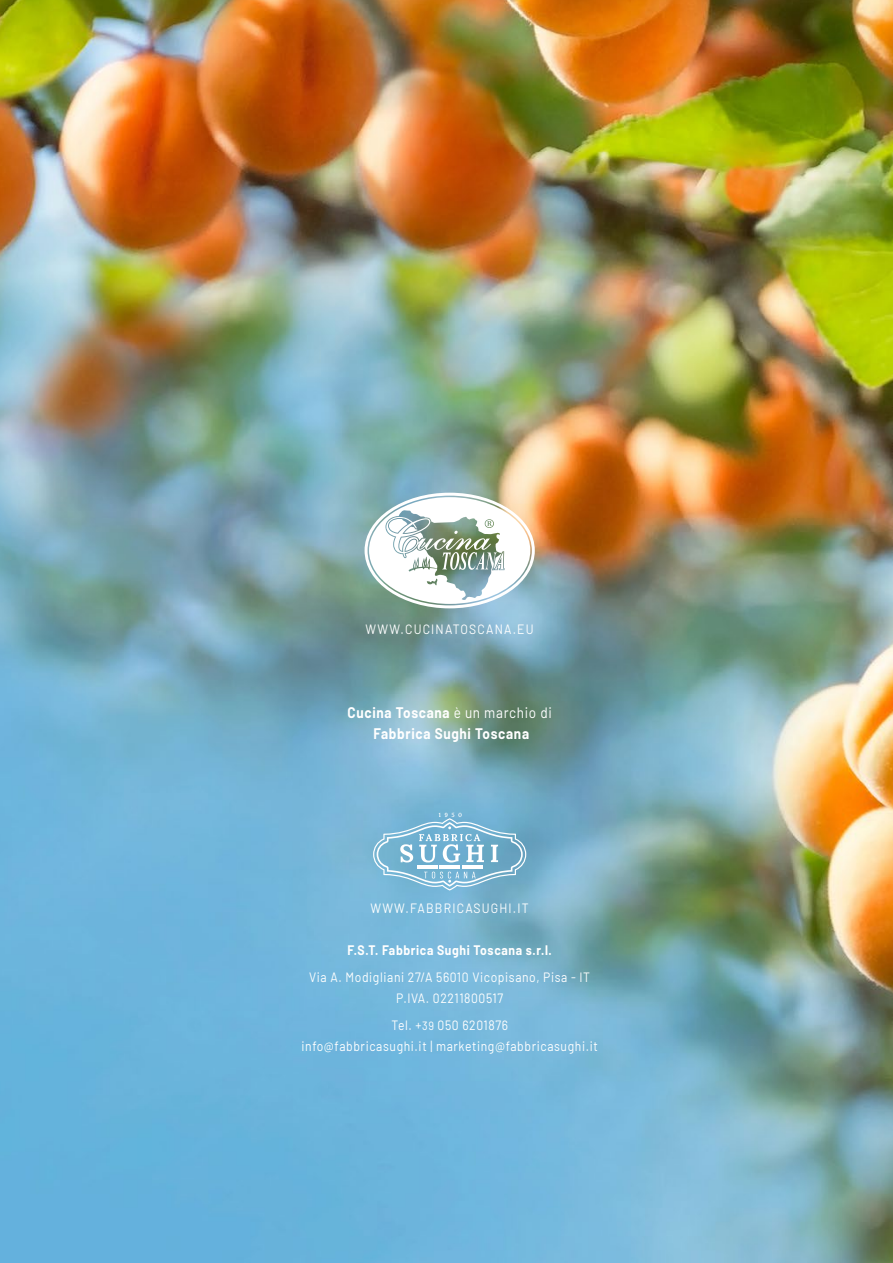
<style>
.page{position:relative;width:893px;height:1263px;background:#fff}
.page>*{position:absolute;margin:0;border:0;box-sizing:border-box;transform-origin:0 0}
.t1{font:700 15px/21px "Barlow";letter-spacing:.05em;color:#fff;text-align:center;scale:.9 1}
.t2{font:13.5px/21px "Barlow";letter-spacing:.05em;color:#fff;text-align:center;scale:.9 1}
.t3{font:13.5px "Barlow";letter-spacing:.1em;color:#fff;scale:.9 1}
.t4{font:700 13.5px "Barlow";letter-spacing:.05em;color:#fff;scale:.9 1}
.s1{font-weight:400}
.s2{font-size:12px}
</style>
<div class="page">
<img style="left:0;top:0;width:893px;height:1263px">
<div style="left:421px;top:1184px;width:51px;height:56px;background:#6eb5dd"></div>
<svg style="left:58px;top:1211px;width:344px;height:2px"></svg>
<svg style="left:488px;top:1211px;width:352px;height:2px"></svg>
<hr style="left:57px;top:137px;width:245px;height:1px;background:#4a702e">
<hr style="left:594px;top:138px;width:245px;height:1px;background:#4a702e">
<svg style="left:365px;top:493px;width:170px;height:115px"></svg>
<svg style="left:373px;top:812px;width:153px;height:78px;background:#86bbd6"></svg>
<hr style="left:417px;top:865px;width:20px;height:4px;background:#fff">
<hr style="left:439px;top:865px;width:21px;height:4px;background:#fff">
<hr style="left:462px;top:865px;width:20px;height:4px;background:#fff">
<p class="t3" style="left:366px;top:620px;width:188px">WWW.CUCINATOSCANA.EU</p>
<p class="t1" style="left:347px;top:701px;width:229px">Cucina Toscana <span class="s1">è un marchio di<br></span>Fabbrica Sughi Toscana</p>
<p class="t3" style="left:370px;top:899px;width:177px">WWW.FABBRICASUGHI.IT</p>
<p class="t4" style="left:347px;top:940px;width:229px">F.S.T. Fabbrica Sughi Toscana s.r.l.</p>
<p class="t2" style="left:309px;top:966px;width:314px">Via A. Modigliani 27/A 56010 Vicopisano, Pisa - IT<br>P.IVA. 02211800517</p>
<p class="t2" style="left:301px;top:1014px;width:331px">Tel. +<span class="s2">39</span> 050 6201876<br>info@fabbricasughi.it | marketing@fabbricasughi.it</p>
</div>
